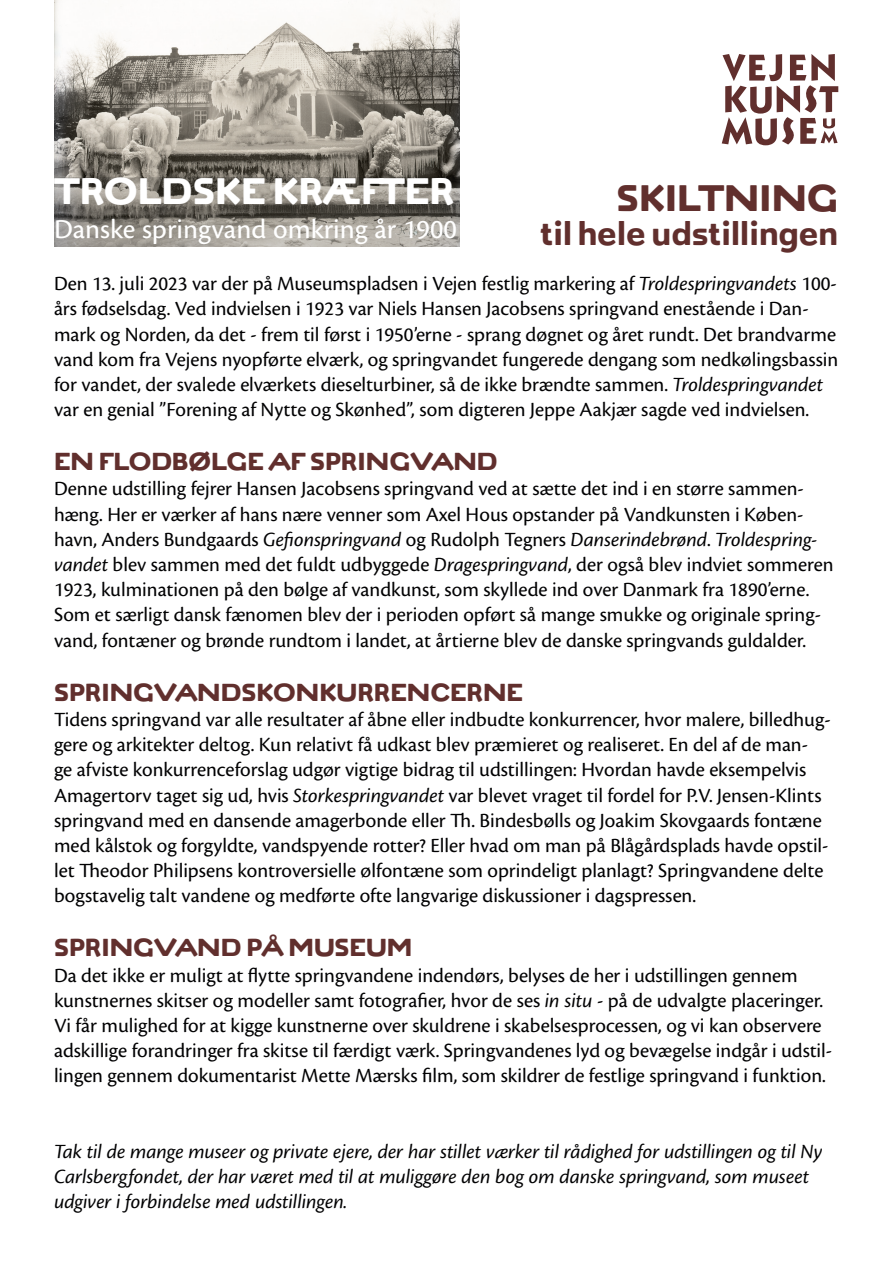
<style>
.page{position:relative;width:893px;height:1263px;background:#fff}
.page>*{position:absolute;margin:0;border:0;box-sizing:border-box;transform-origin:0 0}
.t1{font:700 36px "Engelhardt BETAV.2";color:#fff}
.t2{font:700 36px "Engelhardt BETAV.2";color:#612f2d}
.t3{font:28.5px "Cronos Pro Capt";color:#fff}
.t4{font:700 28.5px "Engelhardt BETAV.2";color:#612f2d}
.t5{font:700 24px "Engelhardt BETAV.2";color:#612f2d}
.t6{font:21px/25.2px "Cronos Pro";color:#020203}
.t7{font:italic 21px/25.2px "Cronos Pro";letter-spacing:-.005em;color:#020203}
.s1{font-style:italic}
</style>
<div class="page">
<img style="left:54px;top:0;width:405px;height:177px">
<svg style="left:54px;top:177px;width:405px;height:70px;background:#87837b"></svg>
<svg style="left:722px;top:54px;width:116px;height:91px"></svg>
<h1 class="t1" style="left:54px;top:165px;width:402px">TROLDSKE KRÆFTER</h1>
<h2 class="t3" style="left:54px;top:213px;width:404px">Danske springvand omkring år 1900</h2>
<p class="t6" style="left:54px;top:271px;width:786px">Den 13. juli 2023 var der på Museumspladsen i Vejen festlig markering af <span class="s1">Troldespringvandets</span> 100- års fødselsdag. Ved indvielsen i 1923 var Niels Hansen Jacobsens springvand enestående i Dan&shy;mark og Norden, da det - frem til først i 1950’erne - sprang døgnet og året rundt. Det brandvarme vand kom fra Vejens nyopførte elværk, og springvandet fungerede dengang som nedkølingsbassin for vandet, der svalede elværkets dieselturbiner, så de ikke brændte sammen. <span class="s1">Troldespringvandet </span>var en genial ”Forening af Nytte og Skønhed”, som digteren Jeppe Aakjær sagde ved indvielsen.</p>
<p class="t5" style="left:54px;top:444px;width:445px">EN FLODBØLGE AF SPRINGVAND</p>
<p class="t6" style="left:54px;top:476px;width:781px">Denne udstilling fejrer Hansen Jacobsens springvand ved at sætte det ind i en større sammen&shy;hæng. Her er værker af hans nære venner som Axel Hous opstander på Vandkunsten i Køben&shy;havn, Anders Bundgaards <span class="s1">Gefionspringvand</span> og Rudolph Tegners <span class="s1">Danserindebrønd</span>. <span class="s1">Troldespring&shy;vandet</span> blev sammen med det fuldt udbyggede <span class="s1">Dragespringvand</span>, der også blev indviet sommeren 1923, kulminationen på den bølge af vandkunst, som skyllede ind over Danmark fra 1890’erne.<br>Som et særligt dansk fænomen blev der i perioden opført så mange smukke og originale spring&shy;vand, fontæner og brønde rundtom i landet, at årtierne blev de danske springvands guldalder.</p>
<p class="t5" style="left:54px;top:675px;width:470px">SPRINGVANDSKONKURRENCERNE</p>
<p class="t6" style="left:54px;top:707px;width:778px">Tidens springvand var alle resultater af åbne eller indbudte konkurrencer, hvor malere, billedhug&shy;gere og arkitekter deltog. Kun relativt få udkast blev præmieret og realiseret. En del af de man&shy;ge afviste konkurrenceforslag udgør vigtige bidrag til udstillingen: Hvordan havde eksempelvis Amagertorv taget sig ud, hvis <span class="s1">Storkespringvandet</span> var blevet vraget til fordel for P.V. Jensen-Klints springvand med en dansende amagerbonde eller Th. Bindesbølls og Joakim Skovgaards fontæne med kålstok og forgyldte, vandspyende rotter? Eller hvad om man på Blågårdsplads havde opstil&shy;let Theodor Philipsens kontroversielle ølfontæne som oprindeligt planlagt? Springvandene delte bogstavelig talt vandene og medførte ofte langvarige diskussioner i dagspressen.</p>
<p class="t5" style="left:54px;top:930px;width:360px">SPRINGVAND PÅ MUSEUM</p>
<p class="t6" style="left:54px;top:962px;width:780px">Da det ikke er muligt at flytte springvandene indendørs, belyses de her i udstillingen gennem kunstnernes skitser og modeller samt fotografier, hvor de ses <span class="s1">in situ</span> - på de udvalgte placeringer.<br>Vi får mulighed for at kigge kunstnerne over skuldrene i skabelsesprocessen, og vi kan observere adskillige forandringer fra skitse til færdigt værk. Springvandenes lyd og bevægelse indgår i udstil&shy;lingen gennem dokumentarist Mette Mærsks film, som skildrer de festlige springvand i funktion.</p>
<h1 class="t2" style="left:616px;top:173px;width:223px">SKILTNING</h1>
<h2 class="t4" style="left:540px;top:215px;width:299px">til hele udstillingen</h2>
<p class="t7" style="left:54px;top:1139px;width:770px">Tak til de mange museer og private ejere, der har stillet værker til rådighed for udstillingen og til Ny<br>Carlsbergfondet, der har været med til at muliggøre den bog om danske springvand, som museet udgiver i forbindelse med udstillingen.</p>
</div>
